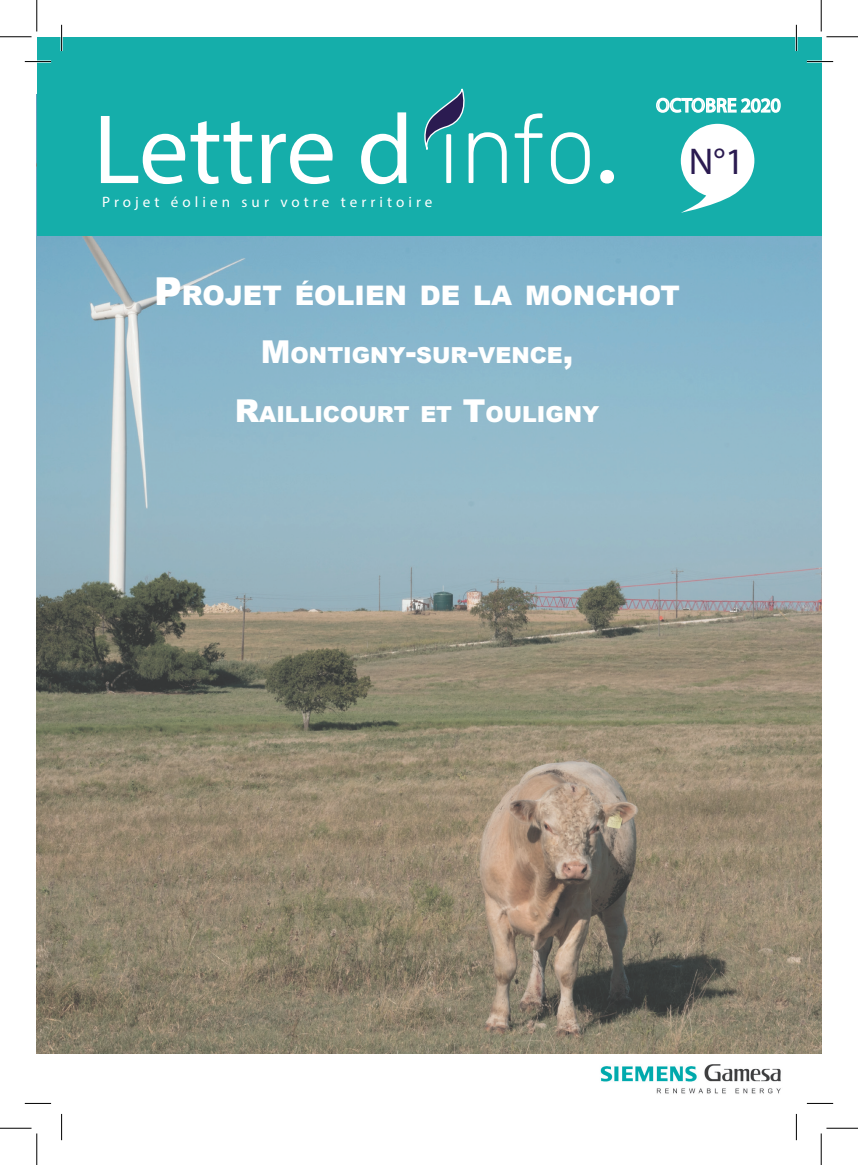
<style>
.page{position:relative;width:858px;height:1165px;background:#fff}
.page>*{position:absolute;margin:0;border:0;box-sizing:border-box;transform-origin:0 0}
.t1{font:99.58px "Myriad Pro";color:#fff}
.t2{font:37.45px "Myriad Pro";color:#2b1b51}
.t3{font:900 26.95px "Arial";color:#fff}
.t4{font:900 22.05px "Arial";color:#fff}
.t5{font:15.05px "Myriad Pro";letter-spacing:.27em;color:#fff}
.s1{font-size:38.5px}
.s2{font-size:31.5px}
</style>
<div class="page">
<img style="left:37px;top:235px;width:784px;height:819px">
<div style="left:37px;top:37px;width:784px;height:198px;background:#15aeaa"></div>
<svg style="left:680px;top:124px;width:74px;height:89px"></svg>
<svg style="left:656px;top:97px;width:125px;height:16px"></svg>
<div style="left:600px;top:170px;width:14px;height:14px;background:#fff;border-radius:50%"></div>
<svg style="left:424px;top:88px;width:165px;height:96px"></svg>
<img style="left:600px;top:1064px;width:197px;height:50px">
<hr style="left:25px;top:60px;width:26px;height:3px;background:#fff">
<hr style="left:806px;top:60px;width:26px;height:3px;background:#fff">
<hr style="left:60px;top:25px;width:3px;height:26px;background:#fff">
<hr style="left:795px;top:25px;width:2px;height:26px;background:#fff">
<svg style="left:25px;top:61px;width:26px;height:1px"></svg>
<svg style="left:806px;top:61px;width:26px;height:1px"></svg>
<svg style="left:25px;top:1103px;width:26px;height:1px"></svg>
<svg style="left:806px;top:1103px;width:26px;height:1px"></svg>
<svg style="left:61px;top:25px;width:1px;height:26px"></svg>
<svg style="left:61px;top:1114px;width:1px;height:26px"></svg>
<svg style="left:795px;top:25px;width:1px;height:26px"></svg>
<svg style="left:795px;top:1114px;width:1px;height:26px"></svg>
<hr style="left:0;top:36px;width:32px;height:1px;background:#000">
<hr style="left:826px;top:36px;width:31px;height:1px;background:#000">
<hr style="left:0;top:1128px;width:32px;height:1px;background:#000">
<hr style="left:826px;top:1128px;width:31px;height:1px;background:#000">
<hr style="left:36px;top:0;width:1px;height:32px;background:#000">
<hr style="left:36px;top:1133px;width:1px;height:32px;background:#000">
<hr style="left:820px;top:0;width:1px;height:32px;background:#000">
<hr style="left:820px;top:1133px;width:1px;height:32px;background:#000">
<h1 class="t1" style="left:93px;top:88px;width:321px">Lettre d</h1>
<p class="t5" style="left:102px;top:192px;width:332px">Projet éolien sur votre territoire</p>
<h2 class="t2" style="left:688px;top:138px;width:57px">N°1</h2>
<p class="t3" style="left:154px;top:276px;width:527px"><span class="s1">P</span>ROJET ÉOLIEN DE LA MONCHOT</p>
<p class="t4" style="left:261px;top:339px;width:314px"><span class="s2">M</span> ONTIGNY<span class="s2">-</span>SUR<span class="s2">-</span>VENCE<span class="s2">,</span></p>
<p class="t4" style="left:234px;top:398px;width:366px"><span class="s2">R</span>AILLICOURT ET <span class="s2">T</span>OULIGNY</p>
</div>
